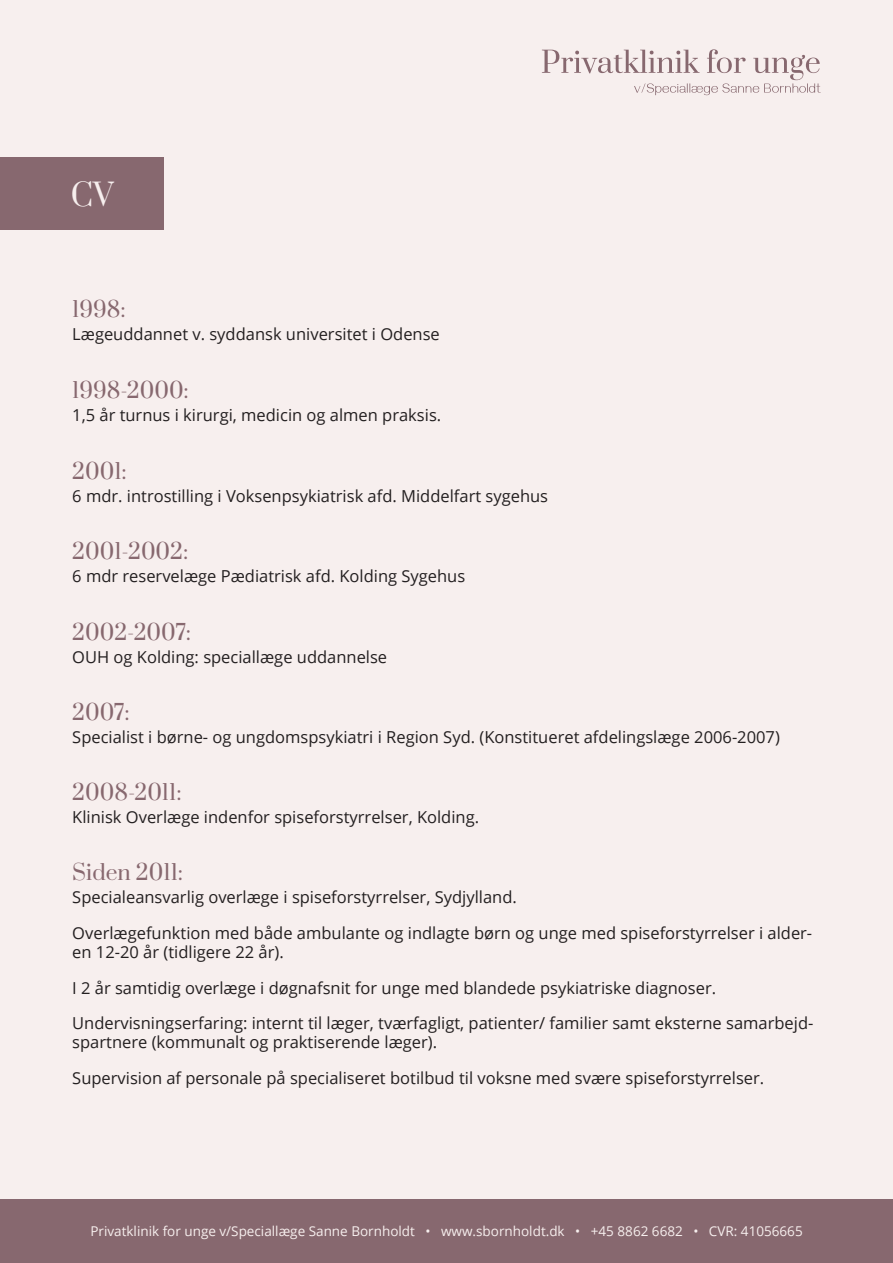
<style>
.page{position:relative;width:893px;height:1263px;background:#f7efee}
.page>*{position:absolute;margin:0;border:0;box-sizing:border-box;transform-origin:0 0}
.t1{font:30px "Prata";color:#f7efee}
.årstal{font:21px "Prata";color:#87686f}
.brød{font:16.5px/18.8px "Open Sans";color:#231f20}
.t2{font:13.5px "Open Sans";color:#f7efee}
</style>
<div class="page">
<div style="left:0;top:1200px;width:893px;height:63px;background:#87686f"></div>
<svg style="left:542px;top:49px;width:279px;height:46px"></svg>
<div style="left:0;top:157px;width:163px;height:73px;background:#87686f"></div>
<p class="t1" style="left:71px;top:170px;width:44px">CV</p>
<p class="årstal" style="left:72px;top:292px;width:55px">1998:</p>
<p class="brød" style="left:72px;top:324px;width:369px">Lægeuddannet v. syddansk universitet i Odense</p>
<p class="årstal" style="left:72px;top:373px;width:118px">1998-2000:</p>
<p class="brød" style="left:72px;top:405px;width:370px">1,5 år turnus i kirurgi, medicin og almen praksis.</p>
<p class="årstal" style="left:72px;top:453px;width:56px">2001:</p>
<p class="brød" style="left:72px;top:486px;width:477px">6 mdr. introstilling i Voksenpsykiatrisk afd. Middelfart sygehus</p>
<p class="årstal" style="left:72px;top:534px;width:118px">2001-2002:</p>
<p class="brød" style="left:72px;top:567px;width:394px">6 mdr reservelæge Pædiatrisk afd. Kolding Sygehus</p>
<p class="årstal" style="left:72px;top:615px;width:120px">2002-2007:</p>
<p class="brød" style="left:72px;top:647px;width:316px">OUH og Kolding: speciallæge uddannelse</p>
<p class="årstal" style="left:72px;top:695px;width:59px">2007:</p>
<p class="brød" style="left:72px;top:727px;width:709px">Specialist i børne- og ungdomspsykiatri i Region Syd. (Konstitueret afdelingslæge 2006-2007)</p>
<p class="årstal" style="left:72px;top:775px;width:111px">2008-2011:</p>
<p class="brød" style="left:72px;top:807px;width:408px">Klinisk Overlæge indenfor spiseforstyrrelser, Kolding.</p>
<p class="årstal" style="left:72px;top:855px;width:112px">Siden 2011:</p>
<p class="brød" style="left:72px;top:887px;width:446px">Specialeansvarlig overlæge i spiseforstyrrelser, Sydjylland.</p>
<p class="brød" style="left:72px;top:923px;width:741px">Overlægefunktion med både ambulante og indlagte børn og unge med spiseforstyrrelser i alder&shy;en 12-20 år (tidligere 22 år).</p>
<p class="brød" style="left:72px;top:978px;width:645px">I 2 år samtidig overlæge i døgnafsnit for unge med blandede psykiatriske diagnoser.</p>
<p class="brød" style="left:72px;top:1013px;width:743px">Undervisningserfaring: internt til læger, tværfagligt, patienter/ familier samt eksterne samarbejd&shy;spartnere (kommunalt og praktiserende læger).</p>
<p class="brød" style="left:72px;top:1068px;width:693px">Supervision af personale på specialiseret botilbud til voksne med svære spiseforstyrrelser.</p>
<p class="t2" style="left:90px;top:1222px;width:714px">Privatklinik for unge v/Speciallæge Sanne Bornholdt • www.sbornholdt.dk • +45 8862 6682 • CVR: 41056665</p>
</div>
